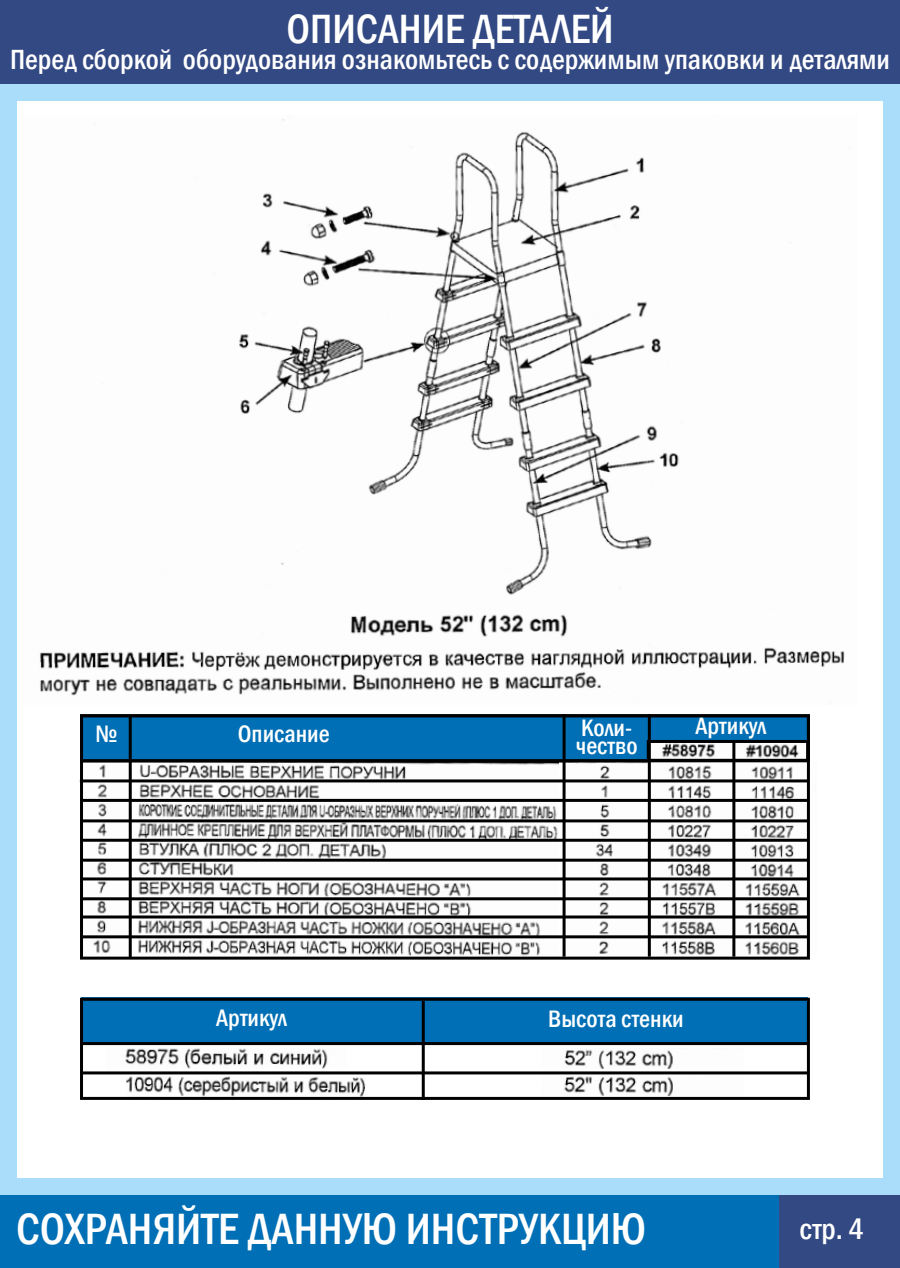
<style>
.page{position:relative;width:900px;height:1268px;background:#fff}
.page>*{position:absolute;margin:0;border:0;box-sizing:border-box;transform-origin:0 0}
.t1{font:500 condensed 45px "Franklin Gothic";color:#fff}
.t2{font:500 condensed 42px "Franklin Gothic";color:#fff}
.t3{font:500 condensed 30px "Franklin Gothic";color:#fff}
.t4{font:500 condensed 28.5px "Franklin Gothic";color:#fff}
.t5{font:500 condensed 24.45px/17.7px "Franklin Gothic";color:#fff}
</style>
<div class="page">
<div style="left:0;top:78px;width:16px;height:1190px;background:#aaddf9"></div>
<div style="left:884px;top:78px;width:16px;height:1190px;background:#aaddf9"></div>
<div style="left:0;top:1178px;width:900px;height:90px;background:#aaddf9"></div>
<div style="left:0;top:1195px;width:900px;height:73px;background:#006fb5"></div>
<div style="left:779px;top:1195px;width:121px;height:73px;background:#334983"></div>
<div style="left:0;top:0;width:900px;height:85px;background:#334983"></div>
<div style="left:0;top:84px;width:900px;height:17px;background:#aaddf9"></div>
<img style="left:40px;top:119px;width:805px;height:577px">
<img style="left:84px;top:762px;width:45px;height:193px">
<img style="left:138px;top:762px;width:420px;height:193px">
<div style="left:82px;top:715px;width:726px;height:46px;background:#006fb5"></div>
<hr style="left:129px;top:716px;width:3px;height:241px;background:#000">
<img style="left:567px;top:762px;width:239px;height:192px">
<img style="left:651px;top:744px;width:154px;height:14px">
<div style="left:647px;top:740px;width:162px;height:22px;border:3px solid #000"></div>
<hr style="left:563px;top:714px;width:3px;height:242px;background:#000">
<hr style="left:648px;top:714px;width:3px;height:242px;background:#000">
<hr style="left:732px;top:741px;width:3px;height:215px;background:#000">
<hr style="left:82px;top:799px;width:726px;height:3px;background:#000">
<hr style="left:80px;top:779px;width:728px;height:3px;background:#000">
<hr style="left:82px;top:838px;width:726px;height:3px;background:#000">
<hr style="left:82px;top:858px;width:726px;height:3px;background:#000">
<hr style="left:82px;top:877px;width:726px;height:3px;background:#000">
<hr style="left:82px;top:897px;width:726px;height:3px;background:#000">
<hr style="left:81px;top:759px;width:727px;height:3px;background:#000">
<hr style="left:82px;top:915px;width:726px;height:3px;background:#000">
<hr style="left:82px;top:935px;width:726px;height:3px;background:#000">
<hr style="left:82px;top:819px;width:726px;height:3px;background:#000">
<div style="left:80px;top:714px;width:730px;height:245px;border:3px solid #000"></div>
<svg style="left:84px;top:1069px;width:722px;height:8px"></svg>
<div style="left:82px;top:997px;width:726px;height:45px;background:#006fb5"></div>
<img style="left:126px;top:1077px;width:240px;height:18px">
<div style="left:80px;top:997px;width:730px;height:102px;border:3px solid #000"></div>
<hr style="left:422px;top:1000px;width:3px;height:100px;background:#000">
<hr style="left:82px;top:1071px;width:726px;height:3px;background:#000">
<hr style="left:82px;top:1042px;width:726px;height:3px;background:#000">
<img style="left:125px;top:1048px;width:203px;height:21px">
<img style="left:564px;top:1049px;width:109px;height:20px">
<img style="left:542px;top:1075px;width:201px;height:20px">
<h2 class="t2" style="left:286px;top:2px;width:329px">ОПИСАНИЕ ДЕТАЛЕЙ</h2>
<p class="t4" style="left:10px;top:41px;width:881px">Перед сборкой оборудования ознакомьтесь с содержимым упаковки и деталями</p>
<p class="t5" style="left:95px;top:724px;width:23px">№</p>
<p class="t5" style="left:695px;top:717px;width:72px">Артикул</p>
<p class="t5" style="left:238px;top:724px;width:93px">Описание</p>
<p class="t5" style="left:576px;top:719px;width:63px">Коли&shy;чество</p>
<p class="t5" style="left:216px;top:1009px;width:72px">Артикул</p>
<p class="t5" style="left:548px;top:1010px;width:137px">Высота стенки</p>
<h1 class="t1" style="left:16px;top:1199px;width:632px">СОХРАНЯЙТЕ ДАННУЮ ИНСТРУКЦИЮ</h1>
<p class="t3" style="left:800px;top:1209px;width:66px">стр. 4</p>
</div>
